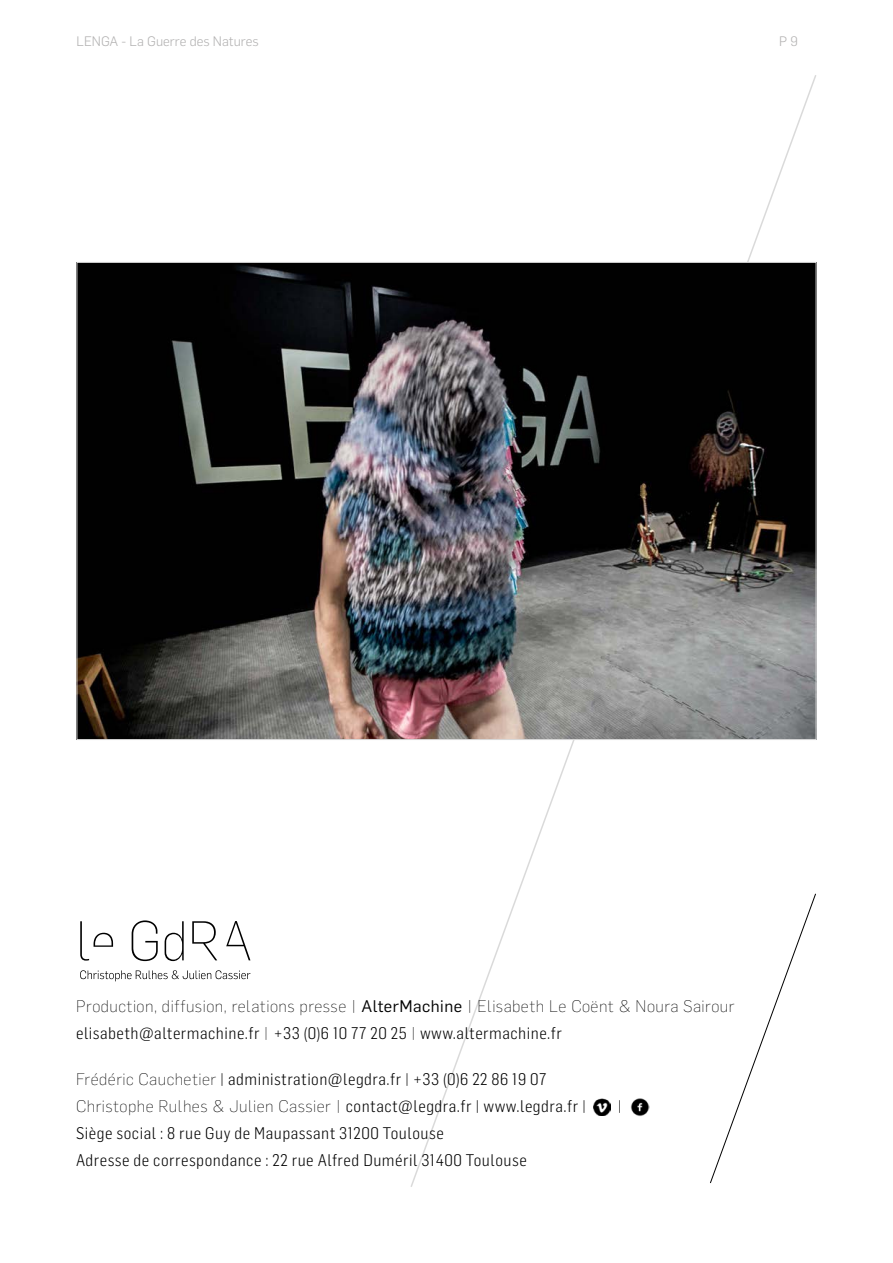
<style>
.page{position:relative;width:893px;height:1263px;background:#fff}
.page>*{position:absolute;margin:0;border:0;box-sizing:border-box;transform-origin:0 0}
.t1{font:300 16.5px/27px "Flama Semicondensed";letter-spacing:.03em;color:#000}
.t2{font:200 16.5px "Flama";letter-spacing:.03em;color:#000}
.t3{font:300 13.5px "Flama";color:#b3b2b2}
.s1{font-weight:400}
.s2{font-family:"Flama";font-weight:200}
</style>
<div class="page">
<svg style="left:80px;top:920px;width:170px;height:41px"></svg>
<svg style="left:80px;top:970px;width:170px;height:11px"></svg>
<svg style="left:710px;top:893px;width:106px;height:291px"></svg>
<img style="left:79px;top:264px;width:735px;height:474px">
<img style="left:594px;top:1100px;width:16px;height:15px">
<img style="left:630px;top:1098px;width:19px;height:18px">
<p class="t3" style="left:77px;top:32px;width:184px">LENGA - La Guerre des Natures</p>
<p class="t3" style="left:779px;top:32px;width:20px">P 9</p>
<p class="t2" style="left:76px;top:995px;width:660px">Production, diffusion, relations presse | <span class="s1">AlterMachine</span> | Elisabeth Le Coënt &amp; Noura Sairour</p>
<p class="t1" style="left:76px;top:1019px;width:487px">elisabeth@altermachine.fr <span class="s2">|</span> +33 (0)6 10 77 20 25 <span class="s2">|</span> www.altermachine.fr</p>
<p class="t1" style="left:76px;top:1065px;width:512px"><span class="s2">Frédéric Cauchetier</span> | administration@legdra.fr | +33 (0)6 22 86 19 07<br><span class="s2">Christophe Rulhes &amp; Julien Cassier |</span> contact@legdra.fr | www.legdra.fr |</p>
<p class="t1" style="left:618px;top:1092px;width:5px">|</p>
<p class="t1" style="left:76px;top:1119px;width:452px">Siège social : 8 rue Guy de Maupassant 31200 Toulouse<br>Adresse de correspondance : 22 rue Alfred Duméril 31400 Toulouse</p>
</div>
